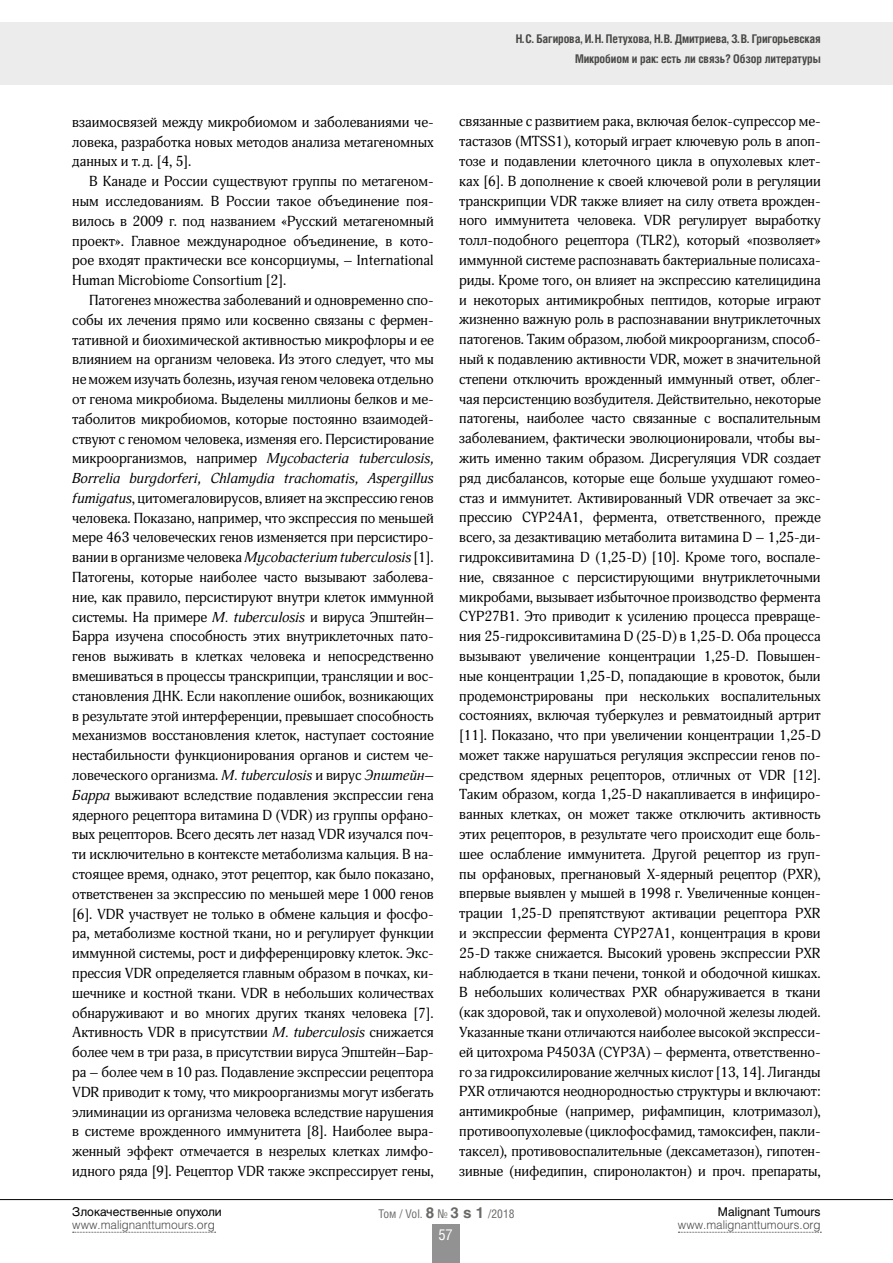
<style>
.page{position:relative;width:893px;height:1263px;background:#fff}
.page>*{position:absolute;margin:0;border:0;box-sizing:border-box;transform-origin:0 0}
.t1{font:15px "Helios Cond C";color:#fff}
.t2{font:14.25px/19.8px "Adonis C";letter-spacing:-.005em;color:#000;text-align:justify}
.t3{font:700 12px/20.5px "Helios Cond C";letter-spacing:-.01em;color:#484847;text-align:right}
.t4{font:12px "Helios Light C";color:#484847}
.t5{font:12px "Helios C";color:#000}
.t6{font:12px "Helios Cond C";color:#696968}
.s1{font-style:italic}
.s2{font-family:"Helios C";font-weight:700;font-size:15px}
</style>
<div class="page">
<div style="left:1px;top:22px;width:892px;height:63px;background:#ececec"></div>
<hr style="left:0;top:1199px;width:893px;height:1px;background:#000">
<svg style="left:73px;top:1232px;width:143px;height:1px"></svg>
<svg style="left:678px;top:1232px;width:143px;height:1px"></svg>
<div style="left:432px;top:1225px;width:27px;height:38px;background:#919291"></div>
<p class="t2" style="left:72px;top:112px;width:363px">взаимосвязей между микробиомом и заболеваниями че‑ ловека, разработка новых методов анализа метагеномных данных и т.д. [4, 5].</p>
<p class="t2" style="left:72px;top:172px;width:363px;text-indent:17px">В Канаде и России существуют группы по метагеном‑ ным исследованиям. В России такое объединение поя‑ вилось в 2009 г. под названием «Русский метагеномный проект». Главное международное объединение, в кото‑ рое входят практически все консорциумы, – International Human Microbiome Consortium [2].</p>
<p class="t2" style="left:72px;top:290px;width:363px;text-indent:17px">Патогенез множества заболеваний и одновременно спо‑ собы их лечения прямо или косвенно связаны с фермен‑ тативной и биохимической активностью микрофлоры и ее влиянием на организм человека. Из этого следует, что мы не можем изучать болезнь, изучая геном человека отдельно от генома микробиома. Выделены миллионы белков и ме‑ таболитов микробиомов, которые постоянно взаимодей‑ ствуют с геномом человека, изменяя его. Персистирование микроорганизмов, например <span class="s1">Mycobacteria tuberculosis, Borrelia burgdorferi, Chlamydia trachomatis, Aspergillus fumigatus</span>, цитомегаловирусов, влияет на экспрессию генов человека. Показано, например, что экспрессия по меньшей мере 463 человеческих генов изменяется при персистиро‑ вании в организме человека <span class="s1">Mycobacterium tuberculosis</span> [1].<br>Патогены, которые наиболее часто вызывают заболева‑ ние, как правило, персистируют внутри клеток иммунной системы. На примере <span class="s1">M. tuberculosis</span> и вируса Эпштейн– Барра изучена способность этих внутриклеточных пато‑ генов выживать в клетках человека и непосредственно вмешиваться в процессы транскрипции, трансляции и вос‑ становления ДНК. Если накопление ошибок, возникающих в результате этой интерференции, превышает способность механизмов восстановления клеток, наступает состояние нестабильности функционирования органов и систем че‑ ловеческого организма. <span class="s1">M. tuberculosis</span> и вирус <span class="s1">Эпштейн– Барра</span> выживают вследствие подавления экспрессии гена ядерного рецептора витамина D (VDR) из группы орфано‑ вых рецепторов. Всего десять лет назад VDR изучался поч‑ ти исключительно в контексте метаболизма кальция. В на‑ стоящее время, однако, этот рецептор, как было показано, ответственен за экспрессию по меньшей мере 1 000 генов [6]. VDR участвует не только в обмене кальция и фосфо‑ ра, метаболизме костной ткани, но и регулирует функции иммунной системы, рост и дифференцировку клеток. Экс‑ прессия VDR определяется главным образом в почках, ки‑ шечнике и костной ткани. VDR в небольших количествах обнаруживают и во многих других тканях человека [7].<br>Активность VDR в присутствии <span class="s1">M. tuberculosis</span> снижается более чем в три раза, в присутствии вируса Эпштейн–Бар‑ ра – более чем в 10 раз. Подавление экспрессии рецептора VDR приводит к тому, что микроорганизмы могут избегать элиминации из организма человека вследствие нарушения в системе врожденного иммунитета [8]. Наиболее выра‑ женный эффект отмечается в незрелых клетках лимфо‑ идного ряда [9]. Рецептор VDR также экспрессирует гены,</p>
<p class="t3" style="left:516px;top:28px;width:307px">Н. С. Багирова, И. Н. Петухова, Н. В. Дмитриева, З. В. Григорьевская<br>Микробиом и рак: есть ли связь? Обзор литературы</p>
<p class="t2" style="left:459px;top:112px;width:363px">связанные с развитием рака, включая белок-супрессор ме‑ тастазов (MTSS1), который играет ключевую роль в апоп‑ тозе и подавлении клеточного цикла в опухолевых клет‑ ках [6]. В дополнение к своей ключевой роли в регуляции транскрипции VDR также влияет на силу ответа врожден‑ ного иммунитета человека. VDR регулирует выработку толл-подобного рецептора (TLR2), который «позволяет» иммунной системе распознавать бактериальные полисаха‑ риды. Кроме того, он влияет на экспрессию кателицидина и некоторых антимикробных пептидов, которые играют жизненно важную роль в распознавании внутриклеточных патогенов. Таким образом, любой микроорганизм, способ‑ ный к подавлению активности VDR, может в значительной степени отключить врожденный иммунный ответ, облег‑ чая персистенцию возбудителя. Действительно, некоторые патогены, наиболее часто связанные с воспалительным заболеванием, фактически эволюционировали, чтобы вы‑ жить именно таким образом. Дисрегуляция VDR создает ряд дисбалансов, которые еще больше ухудшают гомео‑ стаз и иммунитет. Активированный VDR отвечает за экс‑ прессию CYP24A1, фермента, ответственного, прежде всего, за дезактивацию метаболита витамина D – 1,25‑ди‑ гидроксивитамина D (1,25‑D) [10]. Кроме того, воспале‑ ние, связанное с персистирующими внутриклеточными микробами, вызывает избыточное производство фермента CYP27B1. Это приводит к усилению процесса превраще‑ ния 25‑гидроксивитамина D (25‑D) в 1,25‑D. Оба процесса вызывают увеличение концентрации 1,25‑D. Повышен‑ ные концентрации 1,25‑D, попадающие в кровоток, были продемонстрированы при нескольких воспалительных состояниях, включая туберкулез и ревматоидный артрит [11]. Показано, что при увеличении концентрации 1,25‑D может также нарушаться регуляция экспрессии генов по‑ средством ядерных рецепторов, отличных от VDR [12].<br>Таким образом, когда 1,25‑D накапливается в инфициро‑ ванных клетках, он может также отключить активность этих рецепторов, в результате чего происходит еще боль‑ шее ослабление иммунитета. Другой рецептор из груп‑ пы орфановых, прегнановый X-ядерный рецептор (PXR), впервые выявлен у мышей в 1998 г. Увеличенные концен‑ трации 1,25‑D препятствуют активации рецептора PXR и экспрессии фермента CYP27A1, концентрация в крови 25‑D также снижается. Высокий уровень экспрессии PXR наблюдается в ткани печени, тонкой и ободочной кишках.<br>В небольших количествах PXR обнаруживается в ткани (как здоровой, так и опухолевой) молочной железы людей.<br>Указанные ткани отличаются наиболее высокой экспресси‑ ей цитохрома Р4503А (CYP3A) – фермента, ответственно‑ го за гидроксилирование желчных кислот [13, 14]. Лиганды PXR отличаются неоднородностью структуры и включают: антимикробные (например, рифампицин, клотримазол), противоопухолевые (циклофосфамид, тамоксифен, пакли‑ таксел), противовоспалительные (дексаметазон), гипотен‑ зивные (нифедипин, спиронолактон) и проч. препараты,</p>
<p class="t5" style="left:72px;top:1204px;width:151px">Злокачественные опухоли</p>
<p class="t4" style="left:72px;top:1218px;width:144px">www.malignanttumours.org</p>
<p class="t6" style="left:378px;top:1206px;width:138px">Том / Vol. <span class="s2">8</span> № <span class="s2">3 s 1</span> /2018</p>
<p class="t5" style="left:718px;top:1204px;width:104px">Malignant Tumours</p>
<p class="t4" style="left:678px;top:1218px;width:144px">www.malignanttumours.org</p>
<p class="t1" style="left:438px;top:1225px;width:16px">57</p>
</div>
